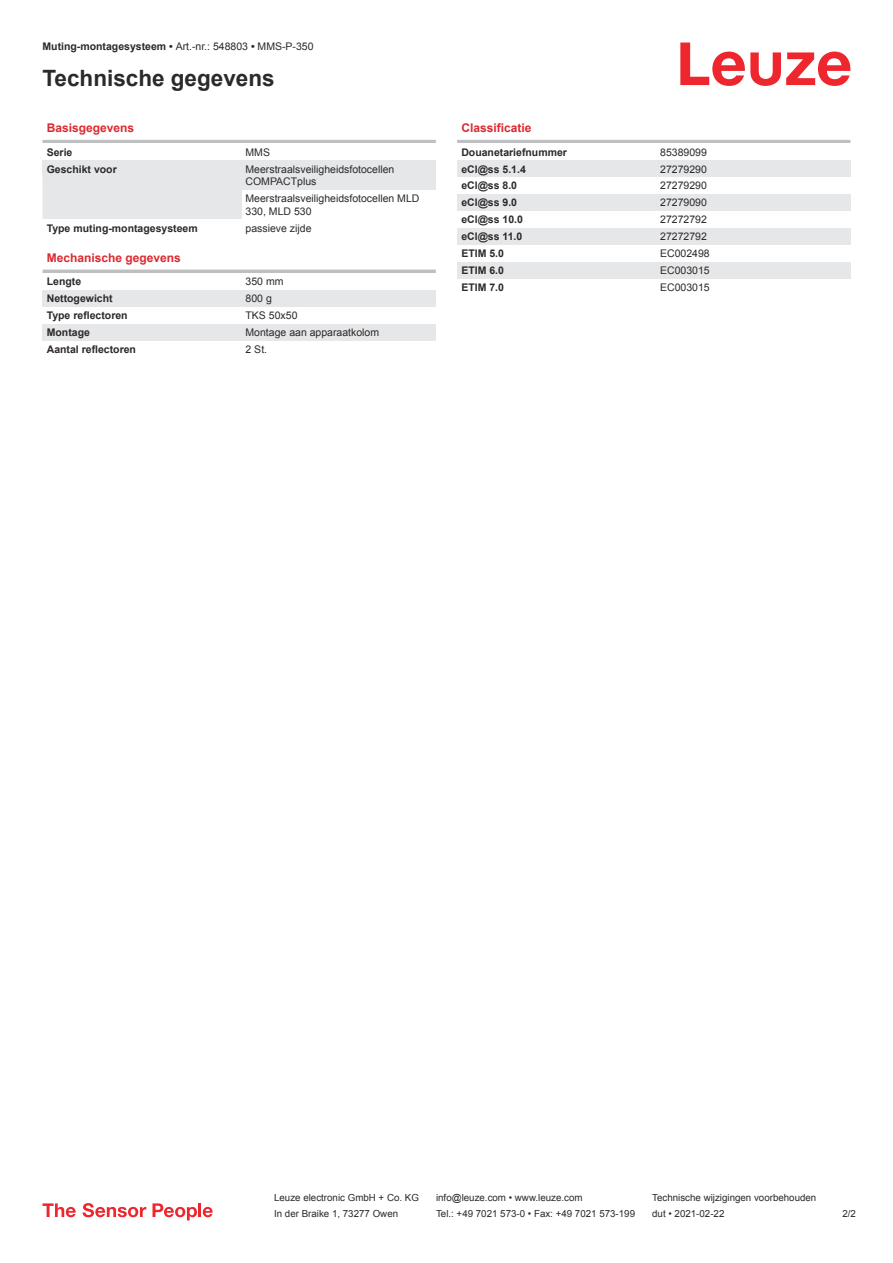
<style>
.page{position:relative;width:893px;height:1263px;background:#fff}
.page>*{position:absolute;margin:0;border:0;box-sizing:border-box;transform-origin:0 0}
.t1{font:700 22.5px "Arial";color:#2b292a}
.t2{font:700 12px "Arial";color:#db2a30}
.t3{font:10.5px/12.6px "Arial";color:#2b292a}
.t4{font:700 10.5px "Arial";color:#2b292a}
.t5{font:9.75px "Arial";color:#2b292a}
.s1{font-weight:700}
</style>
<div class="page">
<svg style="left:680px;top:43px;width:170px;height:43px"></svg>
<div style="left:43px;top:177px;width:199px;height:42px;background:#e6e7e9"></div>
<hr style="left:43px;top:140px;width:393px;height:3px;background:#bdbfc1">
<div style="left:43px;top:160px;width:199px;height:17px;background:#e6e7e9"></div>
<div style="left:242px;top:160px;width:194px;height:30px;background:#e6e7e9"></div>
<hr style="left:43px;top:270px;width:393px;height:3px;background:#bdbfc1">
<div style="left:43px;top:290px;width:199px;height:17px;background:#e6e7e9"></div>
<div style="left:242px;top:290px;width:194px;height:17px;background:#e6e7e9"></div>
<div style="left:43px;top:324px;width:199px;height:17px;background:#e6e7e9"></div>
<div style="left:242px;top:324px;width:194px;height:17px;background:#e6e7e9"></div>
<hr style="left:457px;top:140px;width:393px;height:3px;background:#bdbfc1">
<div style="left:457px;top:160px;width:200px;height:17px;background:#e6e7e9"></div>
<div style="left:657px;top:160px;width:193px;height:17px;background:#e6e7e9"></div>
<div style="left:457px;top:194px;width:200px;height:17px;background:#e6e7e9"></div>
<div style="left:657px;top:194px;width:193px;height:17px;background:#e6e7e9"></div>
<div style="left:457px;top:228px;width:200px;height:17px;background:#e6e7e9"></div>
<div style="left:657px;top:228px;width:193px;height:17px;background:#e6e7e9"></div>
<div style="left:457px;top:262px;width:200px;height:17px;background:#e6e7e9"></div>
<div style="left:657px;top:262px;width:193px;height:17px;background:#e6e7e9"></div>
<svg style="left:43px;top:1203px;width:33px;height:14px"></svg>
<svg style="left:83px;top:1203px;width:63px;height:14px"></svg>
<svg style="left:153px;top:1203px;width:44px;height:17px"></svg>
<hr style="left:198px;top:1203px;width:3px;height:14px;background:#ed272d">
<svg style="left:203px;top:1207px;width:10px;height:10px"></svg>
<p class="t3" style="left:43px;top:41px;width:273px"><span class="s1">Muting-montagesysteem •</span> Art.-nr.: 548803 <span class="s1">•</span> MMS-P-350</p>
<h1 class="t1" style="left:43px;top:70px;width:234px">Technische gegevens</h1>
<p class="t2" style="left:47px;top:123px;width:89px">Basisgegevens</p>
<p class="t4" style="left:47px;top:148px;width:27px">Serie</p>
<p class="t3" style="left:246px;top:147px;width:26px">MMS</p>
<p class="t4" style="left:47px;top:165px;width:72px">Geschikt voor</p>
<p class="t3" style="left:246px;top:164px;width:150px">Meerstraalsveiligheidsfotocellen<br>COMPACTplus</p>
<p class="t3" style="left:246px;top:193px;width:175px">Meerstraalsveiligheidsfotocellen MLD<br>330, MLD 530</p>
<p class="t4" style="left:47px;top:224px;width:152px">Type muting-montagesysteem</p>
<p class="t3" style="left:246px;top:223px;width:67px">passieve zijde</p>
<p class="t2" style="left:47px;top:253px;width:136px">Mechanische gegevens</p>
<p class="t4" style="left:47px;top:278px;width:36px">Lengte</p>
<p class="t3" style="left:246px;top:276px;width:39px">350 mm</p>
<p class="t4" style="left:47px;top:295px;width:67px">Nettogewicht</p>
<p class="t3" style="left:246px;top:293px;width:28px">800 g</p>
<p class="t4" style="left:47px;top:311px;width:82px">Type reflectoren</p>
<p class="t3" style="left:246px;top:310px;width:53px">TKS 50x50</p>
<p class="t4" style="left:47px;top:328px;width:45px">Montage</p>
<p class="t3" style="left:246px;top:327px;width:135px">Montage aan apparaatkolom</p>
<p class="t4" style="left:47px;top:345px;width:91px">Aantal reflectoren</p>
<p class="t3" style="left:246px;top:344px;width:23px">2 St.</p>
<p class="t2" style="left:461px;top:123px;width:72px">Classificatie</p>
<p class="t4" style="left:461px;top:148px;width:107px">Douanetariefnummer</p>
<p class="t3" style="left:660px;top:147px;width:48px">85389099</p>
<p class="t4" style="left:461px;top:165px;width:66px">eCl@ss 5.1.4</p>
<p class="t3" style="left:660px;top:164px;width:48px">27279290</p>
<p class="t4" style="left:461px;top:182px;width:57px">eCl@ss 8.0</p>
<p class="t3" style="left:660px;top:180px;width:48px">27279290</p>
<p class="t4" style="left:461px;top:199px;width:57px">eCl@ss 9.0</p>
<p class="t3" style="left:660px;top:197px;width:48px">27279090</p>
<p class="t4" style="left:461px;top:216px;width:63px">eCl@ss 10.0</p>
<p class="t3" style="left:660px;top:214px;width:48px">27272792</p>
<p class="t4" style="left:461px;top:233px;width:63px">eCl@ss 11.0</p>
<p class="t3" style="left:660px;top:231px;width:48px">27272792</p>
<p class="t4" style="left:461px;top:249px;width:44px">ETIM 5.0</p>
<p class="t3" style="left:660px;top:248px;width:51px">EC002498</p>
<p class="t4" style="left:461px;top:266px;width:44px">ETIM 6.0</p>
<p class="t3" style="left:660px;top:265px;width:51px">EC003015</p>
<p class="t4" style="left:461px;top:283px;width:44px">ETIM 7.0</p>
<p class="t3" style="left:660px;top:282px;width:51px">EC003015</p>
<p class="t5" style="left:274px;top:1194px;width:146px">Leuze electronic GmbH + Co. KG</p>
<p class="t5" style="left:436px;top:1194px;width:148px">info@leuze.com • www.leuze.com</p>
<p class="t5" style="left:652px;top:1194px;width:166px">Technische wijzigingen voorbehouden</p>
<p class="t5" style="left:274px;top:1210px;width:126px">In der Braike 1, 73277 Owen</p>
<p class="t5" style="left:436px;top:1210px;width:201px">Tel.: +49 7021 573-0 • Fax: +49 7021 573-199</p>
<p class="t5" style="left:652px;top:1210px;width:74px">dut • 2021-02-22</p>
<p class="t5" style="left:842px;top:1210px;width:15px">2 /2</p>
</div>
